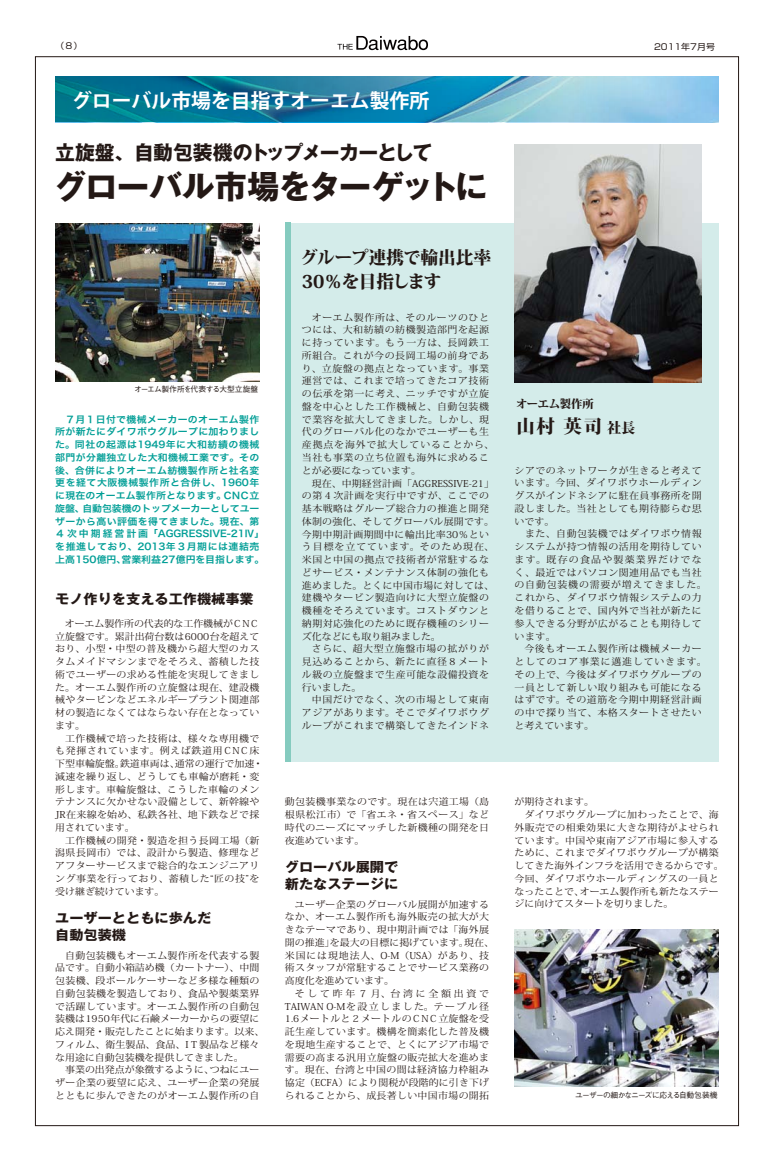
<style>
.page{position:relative;width:774px;height:1154px;background:#fff}
.page>*{position:absolute;margin:0;border:0;box-sizing:border-box;transform-origin:0 0}
.t1{font:700 32.6px "Gothic MB101 Pro";letter-spacing:-.035em;color:#231815}
.t2{font:700 19.8px "Gothic MB101 Pro";letter-spacing:-.03em;color:#231815}
.t3{font:700 19.8px "Koz Go Pro";color:#fff}
.t4{font:800 18.4px "Koz Min Pro";color:#231815}
.t5{font:800 17.7px/24.1px "Koz Min Pro";letter-spacing:-.02em;color:#231815}
.t6{font:700 13.5px/17px "Gothic MB101 Pro";color:#231815;scale:1.05 1}
.t7{font:800 11.3px "Koz Min Pro";letter-spacing:-.03em;color:#231815}
.t8{font:9.4px/12.8px "Koz Min Pro";letter-spacing:.04em;color:#231815;scale:1.05 1}
.t9{font:9.4px/12.8px "Hira Kaku Pro W6";letter-spacing:.03em;color:#009e96;scale:1.05 1}
.t10{font:8.5px "Shin Go Pro";color:#231815;scale:1.05 1}
.t11{font:500 7.8px "Gothic BBB Pro";letter-spacing:-.1em;color:#231815}
.t12{font:500 7.8px "Gothic BBB Pro";letter-spacing:-.06em;color:#231815}
.s1{font-size:14.2px}
</style>
<div class="page">
<div style="left:285px;top:223px;width:434px;height:539px;background:#d4ecea"></div>
<div style="left:285px;top:223px;width:6px;height:539px;background:#85cbbf"></div>
<img style="left:55px;top:223px;width:204px;height:158px">
<svg style="left:55px;top:77px;width:664px;height:45px;background:#3d97b6"></svg>
<svg style="left:337px;top:36px;width:91px;height:14px"></svg>
<img style="left:514px;top:929px;width:205px;height:158px">
<img style="left:514px;top:144px;width:188px;height:239px">
<p class="t10" style="left:55px;top:39px;width:27px">（８）</p>
<p class="t10" style="left:654px;top:39px;width:59px">2011年7月号</p>
<h2 class="t3" style="left:72px;top:88px;width:359px">グローバル市場を目指すオーエム製作所</h2>
<h2 class="t2" style="left:55px;top:136px;width:379px">立旋盤、自動包装機のトップメーカーとして</h2>
<h1 class="t1" style="left:54px;top:160px;width:435px">グローバル市場をターゲットに</h1>
<p class="t12" style="left:134px;top:383px;width:126px">オーエム製作所を代表する大型立旋盤</p>
<p class="t9" style="left:55px;top:412px;width:201px">　７月１日付で機械メーカーのオーエム製作所が新たにダイワボウグループに加わりました。同社の起源は1949年に大和紡績の機械部門が分離独立した大和機械工業です。その後、合併によりオーエム紡機製作所と社名変更を経て大阪機械製作所と合併し、1960年に現在のオーエム製作所となります。ＣＮＣ立旋盤、自動包装機のトップメーカーとしてユーザーから高い評価を得てきました。現在、第<br>４次中期経営計画「AGGRESSIVE-21Ⅳ」を推進しており、2013年３月期には連結売上高150億円、営業利益27億円を目指します。</p>
<h3 class="t6" style="left:55px;top:588px;width:190px">モノ作りを支える工作機械事業</h3>
<p class="t8" style="left:55px;top:617px;width:199px">　オーエム製作所の代表的な工作機械がＣＮＣ立旋盤です。累計出荷台数は6000台を超えており、小型・中型の普及機から超大型のカスタムメイドマシンまでをそろえ、蓄積した技術でユーザーの求める性能を実現してきました。オーエム製作所の立旋盤は現在、建設機械やタービンなどエネルギープラント関連部材の製造になくてはならない存在となっています。<br>　工作機械で培った技術は、様々な専用機でも発揮されています。例えば鉄道用ＣＮＣ床下型車輪旋盤。鉄道車両は、通常の運行で加速・減速を繰り返し、どうしても車輪が磨耗・変形します。車輪旋盤は、こうした車輪のメンテナンスに欠かせない設備として、新幹線や<br>JR在来線を始め、私鉄各社、地下鉄などで採用されています。<br>　工作機械の開発・製造を担う長岡工場（新潟県長岡市）では、設計から製造、修理などアフターサービスまで総合的なエンジニアリング事業を行っており、蓄積した“匠の技”を受け継ぎ続けています。</p>
<h3 class="t6" style="left:55px;top:907px;width:150px">ユーザーとともに歩んだ自動包装機</h3>
<p class="t8" style="left:55px;top:948px;width:201px">　自動包装機もオーエム製作所を代表する製品です。自動小箱詰め機（カートナー）、中間包装機、段ボールケーサーなど多様な種類の自動包装機を製造しており、食品や製薬業界で活躍しています。オーエム製作所の自動包装機は1950年代に石鹸メーカーからの要望に応え開発・販売したことに始まります。以来、フィルム、衛生製品、食品、I T 製品など様々な用途に自動包装機を提供してきました。<br>　事業の出発点が象徴するように、つねにユーザー企業の要望に応え、ユーザー企業の発展とともに歩んできたのがオーエム製作所の自</p>
<h3 class="t5" style="left:300px;top:244px;width:193px">グループ連携で輸出比率<br>30％を目指します</h3>
<p class="t8" style="left:302px;top:310px;width:184px">　オーエム製作所は、そのルーツのひとつには、大和紡績の紡機製造部門を起源に持っています。もう一方は、長岡鉄工所組合。これが今の長岡工場の前身であり、立旋盤の拠点となっています。事業運営では、これまで培ってきたコア技術の伝承を第一に考え、ニッチですが立旋盤を中心とした工作機械と、自動包装機で業容を拡大してきました。しかし、現代のグローバル化のなかでユーザーも生産拠点を海外で拡大していることから、当社も事業の立ち位置も海外に求めることが必要になっています。<br>　現在、中期経営計画「AGGRESSIVE-21」の第４次計画を実行中ですが、ここでの基本戦略はグループ総合力の推進と開発体制の強化、そしてグローバル展開です。今期中期計画期間中に輸出比率30％という目標を立てています。そのため現在、米国と中国の拠点で技術者が常駐するなどサービス・メンテナンス体制の強化も進めました。とくに中国市場に対しては、建機やタービン製造向けに大型立旋盤の機種をそろえています。コストダウンと納期対応強化のために既存機種のシリーズ化などにも取り組みました。</p>
<p class="t8" style="left:302px;top:642px;width:180px;text-indent:10px">さらに、超大型立施盤市場の拡がりが見込めることから、新たに直径８メートル級の立旋盤まで生産可能な設備投資を行いました。<br>　中国だけでなく、次の市場として東南アジアがあります。そこでダイワボウグループがこれまで構築してきたインドネ</p>
<p class="t7" style="left:516px;top:396px;width:79px">オーエム製作所</p>
<h3 class="t4" style="left:516px;top:412px;width:121px">山村 英司 <span class="s1">社長</span></h3>
<p class="t8" style="left:514px;top:463px;width:184px">シアでのネットワークが生きると考えています。今回、ダイワボウホールディングスがインドネシアに駐在員事務所を開設しました。当社としても期待膨らむ思いです。<br>　また、自動包装機ではダイワボウ情報システムが持つ情報の活用を期待しています。既存の食品や製薬業界だけでなく、最近ではパソコン関連用品でも当社の自動包装機の需要が増えてきました。これから、ダイワボウ情報システムの力を借りることで、国内外で当社が新たに参入できる分野が広がることも期待しています。<br>　今後もオーエム製作所は機械メーカーとしてのコア事業に邁進していきます。その上で、今後はダイワボウグループの一員として新しい取り組みも可能になるはずです。その道筋を今期中期経営計画の中で探り当て、本格スタートさせたいと考えています。</p>
<p class="t8" style="left:285px;top:795px;width:196px;text-align:justify">動包装機事業なのです。現在は宍道工場（島根県松江市）で「省エネ・省スペース」など時代のニーズにマッチした新機種の開発を日夜進めています。</p>
<h3 class="t6" style="left:285px;top:856px;width:109px">グローバル展開で新たなステージに</h3>
<p class="t8" style="left:285px;top:897px;width:201px">　ユーザー企業のグローバル展開が加速するなか、オーエム製作所も海外販売の拡大が大きなテーマであり、現中期計画では「海外展開の推進」を最大の目標に掲げています。現在、米国には現地法人、O-M（USA）があり、技術スタッフが常駐することでサービス業務の高度化を進めています。<br>　そして昨年７月、台湾に全額出資で<br>TAIWAN O-Mを設立しました。テーブル径<br>1.6メートルと２メートルのＣＮＣ立旋盤を受託生産しています。機構を簡素化した普及機を現地生産することで、とくにアジア市場で需要の高まる汎用立旋盤の販売拡大を進めます。現在、台湾と中国の間は経済協力枠組み協定（ECFA）により関税が段階的に引き下げられることから、成長著しい中国市場の開拓</p>
<p class="t8" style="left:514px;top:795px;width:201px">が期待されます。<br>　ダイワボウグループに加わったことで、海外販売での相乗効果に大きな期待がよせられています。中国や東南アジア市場に参入するために、これまでダイワボウグループが構築してきた海外インフラを活用できるからです。今回、ダイワボウホールディングスの一員となったことで、オーエム製作所も新たなステージに向けてスタートを切りました。</p>
<p class="t11" style="left:575px;top:1089px;width:144px">ユーザーの細かなニーズに応える自動包装機</p>
</div>
